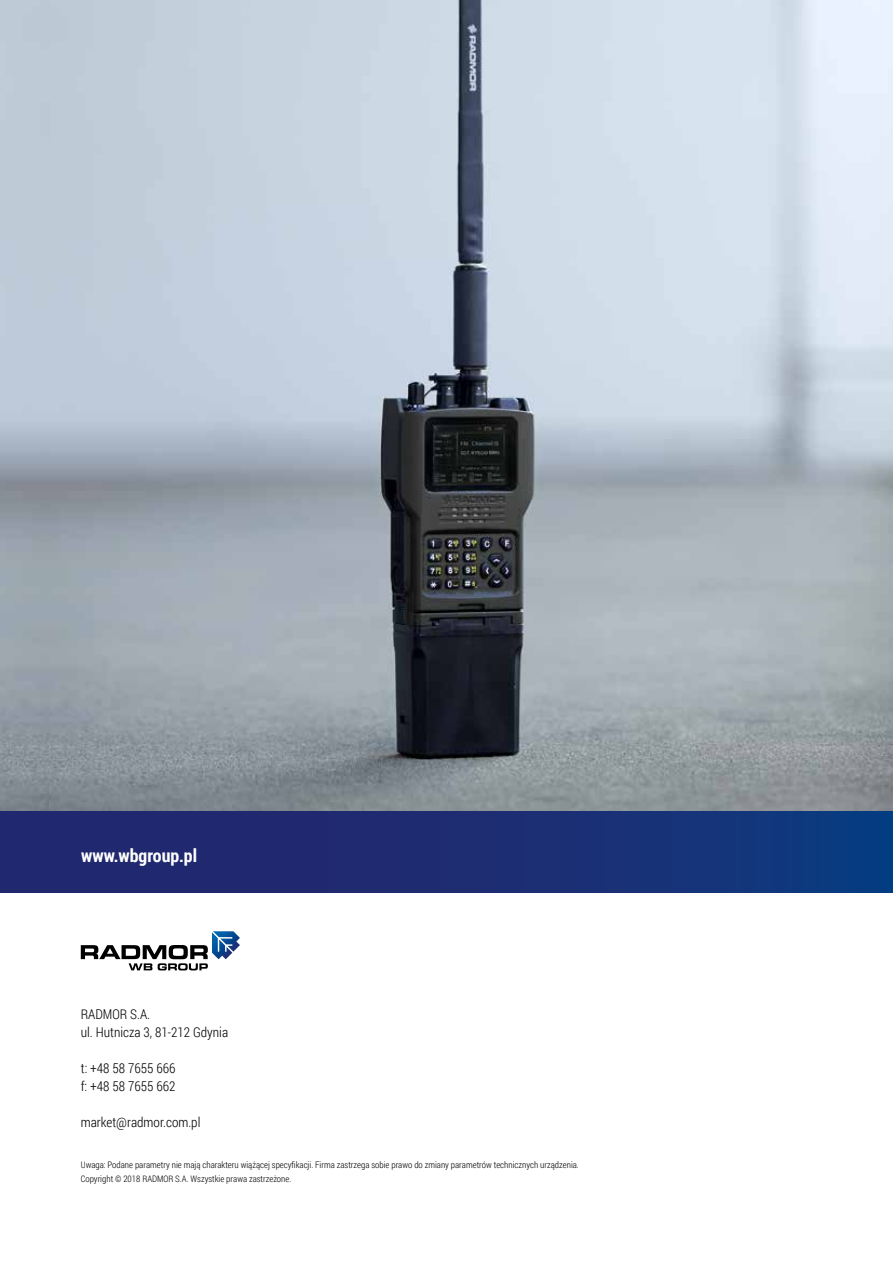
<style>
.page{position:relative;width:893px;height:1263px;background:#fff}
.page>*{position:absolute;margin:0;border:0;box-sizing:border-box;transform-origin:0 0}
.t1{font:700 18px "Roboto Condensed";color:#fff}
.t2{font:300 13.5px/18px "Roboto Condensed";color:#000}
.t3{font:300 9px/13.5px "Roboto Condensed";color:#000}
</style>
<div class="page">
<img style="left:49px;top:0;width:844px;height:812px">
<img style="left:0;top:0;width:49px;height:812px">
<svg style="left:81px;top:931px;width:159px;height:39px"></svg>
<div style="left:0;top:812px;width:893px;height:81px;background:linear-gradient(to right,#26256b,#0f387d)"></div>
<h1 class="t1" style="left:81px;top:843px;width:117px">www.wbgroup.pl</h1>
<h2 class="t2" style="left:81px;top:1004px;width:149px">RADMOR S.A.<br>ul. Hutnicza 3, 81-212 Gdynia</h2>
<h2 class="t2" style="left:81px;top:1058px;width:96px">t: +48 58 7655 666 f: +48 58 7655 662</h2>
<h2 class="t2" style="left:81px;top:1112px;width:121px">market@radmor.com.pl</h2>
<p class="t3" style="left:81px;top:1158px;width:500px">Uwaga: Podane parametry nie mają charakteru wiążącej specyfikacji. Firma zastrzega sobie prawo do zmiany parametrów technicznych urządzenia.<br>Copyright © 2018 RADMOR S.A. Wszystkie prawa zastrzeżone.</p>
</div>
